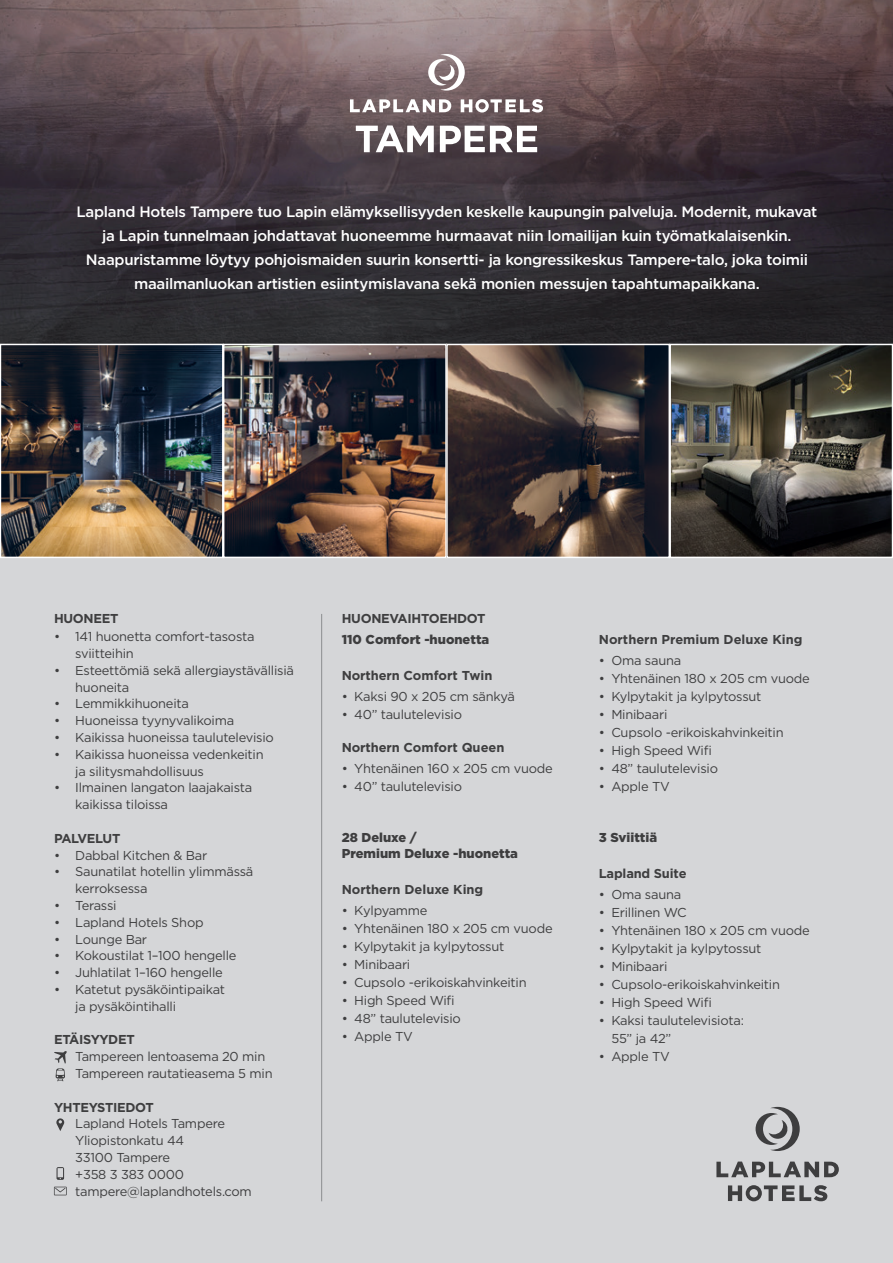
<style>
.page{position:relative;width:893px;height:1263px;background:#fff}
.page>*{position:absolute;margin:0;border:0;box-sizing:border-box;transform-origin:0 0}
.t1{font:500 15px/24px "Gotham";letter-spacing:-.02em;color:#fff;text-align:center}
.t2{font:12.9px/16.8px "Gotham";letter-spacing:-.02em;color:#3e3e3f}
.t3{font:700 12.9px "Gotham";letter-spacing:-.01em;color:#3e3e3f}
.t4{font:900 12.9px/15.5px "Gotham";color:#3e3e3f}
</style>
<div class="page">
<div style="left:0;top:344px;width:893px;height:919px;background:#d5d6d8"></div>
<img style="left:0;top:0;width:893px;height:344px">
<img style="left:3px;top:347px;width:218px;height:208px">
<div style="left:0;top:344px;width:224px;height:214px;border:2px solid #fff"></div>
<svg style="left:672px;top:347px;width:218px;height:208px"></svg>
<div style="left:669px;top:344px;width:224px;height:214px;border:2px solid #fff"></div>
<img style="left:226px;top:347px;width:218px;height:208px">
<div style="left:223px;top:344px;width:224px;height:214px;border:2px solid #fff"></div>
<svg style="left:449px;top:347px;width:218px;height:208px"></svg>
<div style="left:446px;top:344px;width:224px;height:214px;border:2px solid #fff"></div>
<svg style="left:716px;top:1161px;width:123px;height:16px"></svg>
<svg style="left:728px;top:1185px;width:99px;height:16px"></svg>
<svg style="left:756px;top:1107px;width:44px;height:44px"></svg>
<svg style="left:350px;top:99px;width:101px;height:13px"></svg>
<svg style="left:461px;top:99px;width:82px;height:14px"></svg>
<svg style="left:428px;top:54px;width:37px;height:37px"></svg>
<svg style="left:356px;top:125px;width:78px;height:27px"></svg>
<svg style="left:440px;top:126px;width:97px;height:26px"></svg>
<hr style="left:321px;top:614px;width:1px;height:587px;background:#8b8d90">
<svg style="left:54px;top:1051px;width:13px;height:30px"></svg>
<svg style="left:54px;top:1187px;width:13px;height:8px"></svg>
<svg style="left:57px;top:1167px;width:7px;height:13px"></svg>
<svg style="left:56px;top:1118px;width:8px;height:13px"></svg>
<p class="t1" style="left:77px;top:200px;width:742px">Lapland Hotels Tampere tuo Lapin elämyksellisyyden keskelle kaupungin palveluja. Modernit, mukavat ja Lapin tunnelmaan johdattavat huoneemme hurmaavat niin lomailijan kuin työmatkalaisenkin.<br>Naapuristamme löytyy pohjoismaiden suurin konsertti- ja kongressikeskus Tampere-talo, joka toimii maailmanluokan artistien esiintymislavana sekä monien messujen tapahtumapaikkana.</p>
<p class="t3" style="left:54px;top:610px;width:66px">HUONEET</p>
<p class="t2" style="left:75px;top:628px;width:181px;text-indent:-21px">• 141 huonetta comfort-tasosta sviitteihin</p>
<p class="t2" style="left:75px;top:662px;width:220px;text-indent:-21px">• Esteettömiä sekä allergiaystävällisiä huoneita</p>
<p class="t2" style="left:54px;top:695px;width:136px">• Lemmikkihuoneita</p>
<p class="t2" style="left:54px;top:712px;width:182px">• Huoneissa tyynyvalikoima</p>
<p class="t2" style="left:54px;top:729px;width:221px">• Kaikissa huoneissa taulutelevisio</p>
<p class="t2" style="left:75px;top:745px;width:190px;text-indent:-21px">• Kaikissa huoneissa vedenkeitin ja silitysmahdollisuus</p>
<p class="t2" style="left:75px;top:779px;width:178px;text-indent:-21px">• Ilmainen langaton laajakaista kaikissa tiloissa</p>
<p class="t3" style="left:54px;top:830px;width:68px">PALVELUT</p>
<p class="t2" style="left:54px;top:846px;width:155px">• Dabbal Kitchen &amp; Bar</p>
<p class="t2" style="left:75px;top:863px;width:180px;text-indent:-21px">• Saunatilat hotellin ylimmässä kerroksessa</p>
<p class="t2" style="left:54px;top:897px;width:64px">• Terassi</p>
<p class="t2" style="left:54px;top:913px;width:151px">• Lapland Hotels Shop</p>
<p class="t2" style="left:54px;top:930px;width:95px">• Lounge Bar</p>
<p class="t2" style="left:54px;top:947px;width:184px">• Kokoustilat 1–100 hengelle</p>
<p class="t2" style="left:54px;top:964px;width:170px">• Juhlatilat 1–160 hengelle</p>
<p class="t2" style="left:75px;top:981px;width:151px;text-indent:-21px">• Katetut pysäköintipaikat ja pysäköintihalli</p>
<p class="t3" style="left:54px;top:1031px;width:82px">ETÄISYYDET</p>
<p class="t2" style="left:75px;top:1048px;width:199px">Tampereen lentoasema 20 min<br>Tampereen rautatieasema 5 min</p>
<p class="t3" style="left:54px;top:1098px;width:101px">YHTEYSTIEDOT</p>
<p class="t2" style="left:75px;top:1115px;width:178px">Lapland Hotels Tampere<br>Yliopistonkatu 44<br>33100 Tampere<br>+358 3 383 0000 tampere@laplandhotels.com</p>
<p class="t3" style="left:342px;top:610px;width:145px">HUONEVAIHTOEHDOT</p>
<p class="t4" style="left:342px;top:632px;width:149px">110 Comfort -huonetta</p>
<p class="t3" style="left:342px;top:667px;width:152px">Northern Comfort Twin</p>
<p class="t2" style="left:342px;top:688px;width:175px">• Kaksi 90 x 205 cm sänkyä</p>
<p class="t2" style="left:342px;top:706px;width:122px">• 40” taulutelevisio</p>
<p class="t3" style="left:342px;top:739px;width:164px">Northern Comfort Queen</p>
<p class="t2" style="left:342px;top:760px;width:213px">• Yhtenäinen 160 x 205 cm vuode</p>
<p class="t2" style="left:342px;top:778px;width:122px">• 40” taulutelevisio</p>
<p class="t4" style="left:342px;top:830px;width:178px">28 Deluxe /<br>Premium Deluxe -huonetta</p>
<p class="t3" style="left:342px;top:880px;width:143px">Northern Deluxe King</p>
<p class="t2" style="left:342px;top:901px;width:87px">• Kylpyamme</p>
<p class="t2" style="left:342px;top:920px;width:212px">• Yhtenäinen 180 x 205 cm vuode</p>
<p class="t2" style="left:342px;top:938px;width:164px">• Kylpytakit ja kylpytossut</p>
<p class="t2" style="left:342px;top:956px;width:70px">• Minibaari</p>
<p class="t2" style="left:342px;top:974px;width:186px">• Cupsolo -erikoiskahvinkeitin</p>
<p class="t2" style="left:342px;top:992px;width:115px">• High Speed Wifi</p>
<p class="t2" style="left:342px;top:1010px;width:121px">• 48” taulutelevisio</p>
<p class="t2" style="left:342px;top:1028px;width:73px">• Apple TV</p>
<p class="t3" style="left:599px;top:631px;width:205px">Northern Premium Deluxe King</p>
<p class="t2" style="left:599px;top:652px;width:84px">• Oma sauna</p>
<p class="t2" style="left:599px;top:670px;width:212px">• Yhtenäinen 180 x 205 cm vuode</p>
<p class="t2" style="left:599px;top:688px;width:164px">• Kylpytakit ja kylpytossut</p>
<p class="t2" style="left:599px;top:706px;width:70px">• Minibaari</p>
<p class="t2" style="left:599px;top:724px;width:186px">• Cupsolo -erikoiskahvinkeitin</p>
<p class="t2" style="left:599px;top:742px;width:115px">• High Speed Wifi</p>
<p class="t2" style="left:599px;top:760px;width:121px">• 48” taulutelevisio</p>
<p class="t2" style="left:599px;top:778px;width:73px">• Apple TV</p>
<p class="t4" style="left:599px;top:830px;width:60px">3 Sviittiä</p>
<p class="t3" style="left:599px;top:865px;width:89px">Lapland Suite</p>
<p class="t2" style="left:599px;top:886px;width:84px">• Oma sauna</p>
<p class="t2" style="left:599px;top:904px;width:89px">• Erillinen WC</p>
<p class="t2" style="left:599px;top:922px;width:212px">• Yhtenäinen 180 x 205 cm vuode</p>
<p class="t2" style="left:599px;top:940px;width:164px">• Kylpytakit ja kylpytossut</p>
<p class="t2" style="left:599px;top:958px;width:70px">• Minibaari</p>
<p class="t2" style="left:599px;top:976px;width:183px">• Cupsolo-erikoiskahvinkeitin</p>
<p class="t2" style="left:599px;top:994px;width:115px">• High Speed Wifi</p>
<p class="t2" style="left:611px;top:1011px;width:134px;line-height:18px;text-indent:-13px">• Kaksi taulutelevisiota:<br>55” ja 42”</p>
<p class="t2" style="left:599px;top:1048px;width:73px">• Apple TV</p>
</div>
